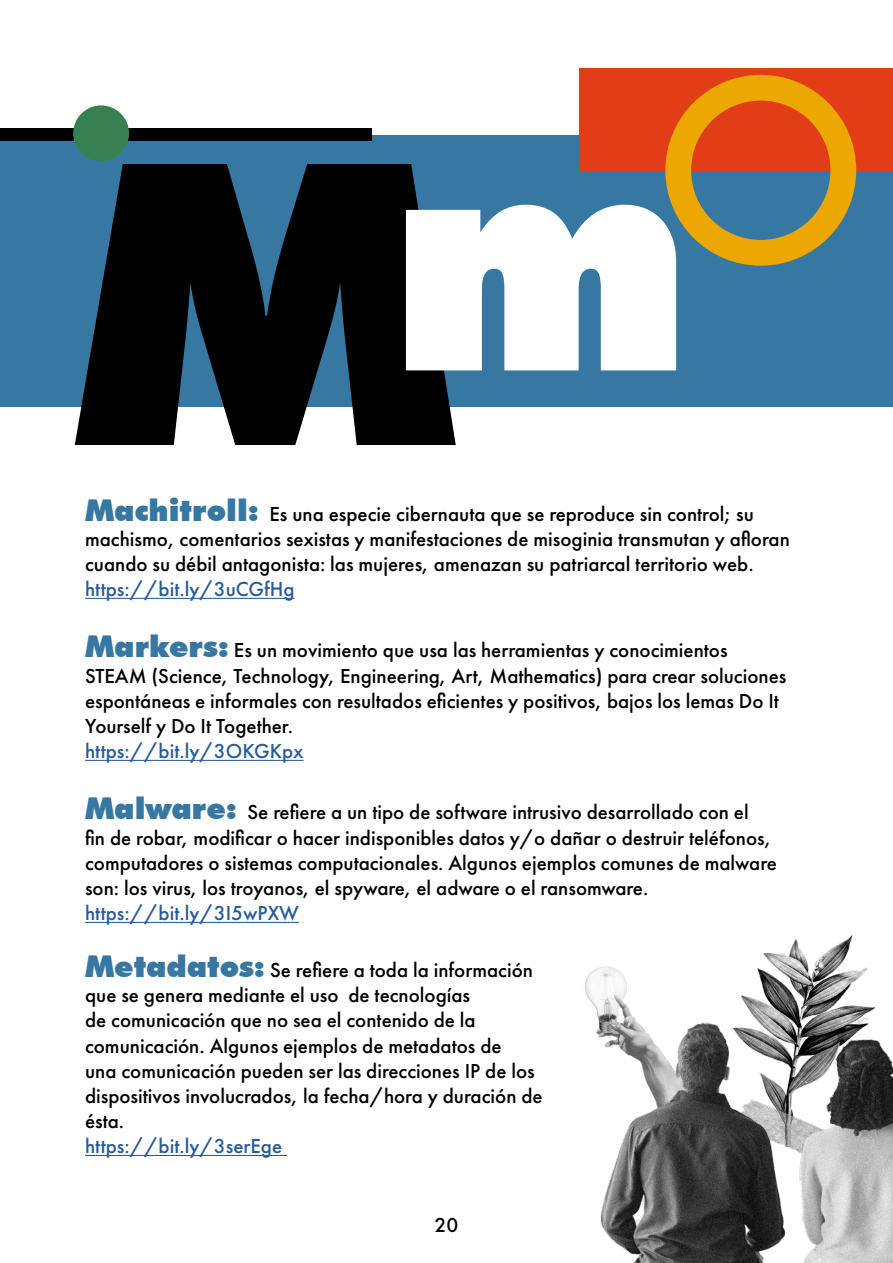
<style>
.page{position:relative;width:893px;height:1263px;background:#fff}
.page>*{position:absolute;margin:0;border:0;box-sizing:border-box;transform-origin:0 0}
.t1{font:900 393px "Futura BT";color:#000}
.t2{font:900 318px "Futura BT";color:#fff}
.t3{font:500 21px/25.2px "Futura PT";color:#000}
.t4{font:500 21px "Futura PT";color:#275b9b}
.s1{font-family:"Futura BT";font-weight:900;font-size:30px;color:#3778a2}
</style>
<div class="page">
<div style="left:0;top:135px;width:893px;height:271px;background:#3778a2"></div>
<div style="left:580px;top:68px;width:313px;height:103px;background:#e13e18"></div>
<svg style="left:665px;top:75px;width:191px;height:191px"></svg>
<div style="left:0;top:129px;width:372px;height:12px;background:#000"></div>
<div style="left:73px;top:105px;width:56px;height:56px;background:#378052;border-radius:50%"></div>
<img style="left:741px;top:935px;width:133px;height:83px">
<img style="left:585px;top:966px;width:49px;height:52px">
<img style="left:596px;top:1018px;width:297px;height:245px">
<hr style="left:85px;top:598px;width:209px;height:1px;background:#275b9b">
<hr style="left:85px;top:760px;width:219px;height:1px;background:#275b9b">
<hr style="left:85px;top:922px;width:214px;height:1px;background:#275b9b">
<hr style="left:85px;top:1155px;width:202px;height:1px;background:#275b9b">
<hr style="left:892px;top:629px;width:1px;height:272px;background:#378052">
<h1 class="t1" style="left:74px;top:67px;width:385px">M</h1>
<h2 class="t2" style="left:389px;top:64px;width:305px">m</h2>
<p class="t3" style="left:85px;top:501px;width:670px"><span class="s1">Machitroll:</span> Es una especie cibernauta que se reproduce sin control; su</p>
<p class="t3" style="left:85px;top:526px;width:706px">machismo, comentarios sexistas y manifestaciones de misoginia transmutan y afloran cuando su débil antagonista: las mujeres, amenazan su patriarcal territorio web.</p>
<p class="t4" style="left:85px;top:577px;width:211px">https://bit.ly/3uCGfHg</p>
<p class="t3" style="left:85px;top:638px;width:703px"><span class="s1">Markers:</span> Es un movimiento que usa las herramientas y conocimientos STEAM (Science, Technology, Engineering, Art, Mathematics) para crear soluciones espontáneas e informales con resultados eficientes y positivos, bajos los lemas Do It Yourself y Do It Together.</p>
<p class="t4" style="left:85px;top:739px;width:220px">https://bit.ly/3OKGKpx</p>
<p class="t3" style="left:85px;top:800px;width:693px"><span class="s1">Malware:</span> Se refiere a un tipo de software intrusivo desarrollado con el<br>fin de robar, modificar o hacer indisponibles datos y/o dañar o destruir teléfonos, computadores o sistemas computacionales. Algunos ejemplos comunes de malware son: los virus, los troyanos, el spyware, el adware o el ransomware.</p>
<p class="t4" style="left:85px;top:901px;width:215px">https://bit.ly/3I5wPXW</p>
<p class="t3" style="left:85px;top:957px;width:459px"><span class="s1">Metadatos:</span> Se refiere a toda la información que se genera mediante el uso de tecnologías<br>de comunicación que no sea el contenido de la comunicación. Algunos ejemplos de metadatos de<br>una comunicación pueden ser las direcciones IP de los dispositivos involucrados, la fecha/hora y duración de ésta.</p>
<p class="t4" style="left:85px;top:1134px;width:199px">https://bit.ly/3serEge</p>
<p class="t3" style="left:435px;top:1212px;width:25px">20</p>
</div>
